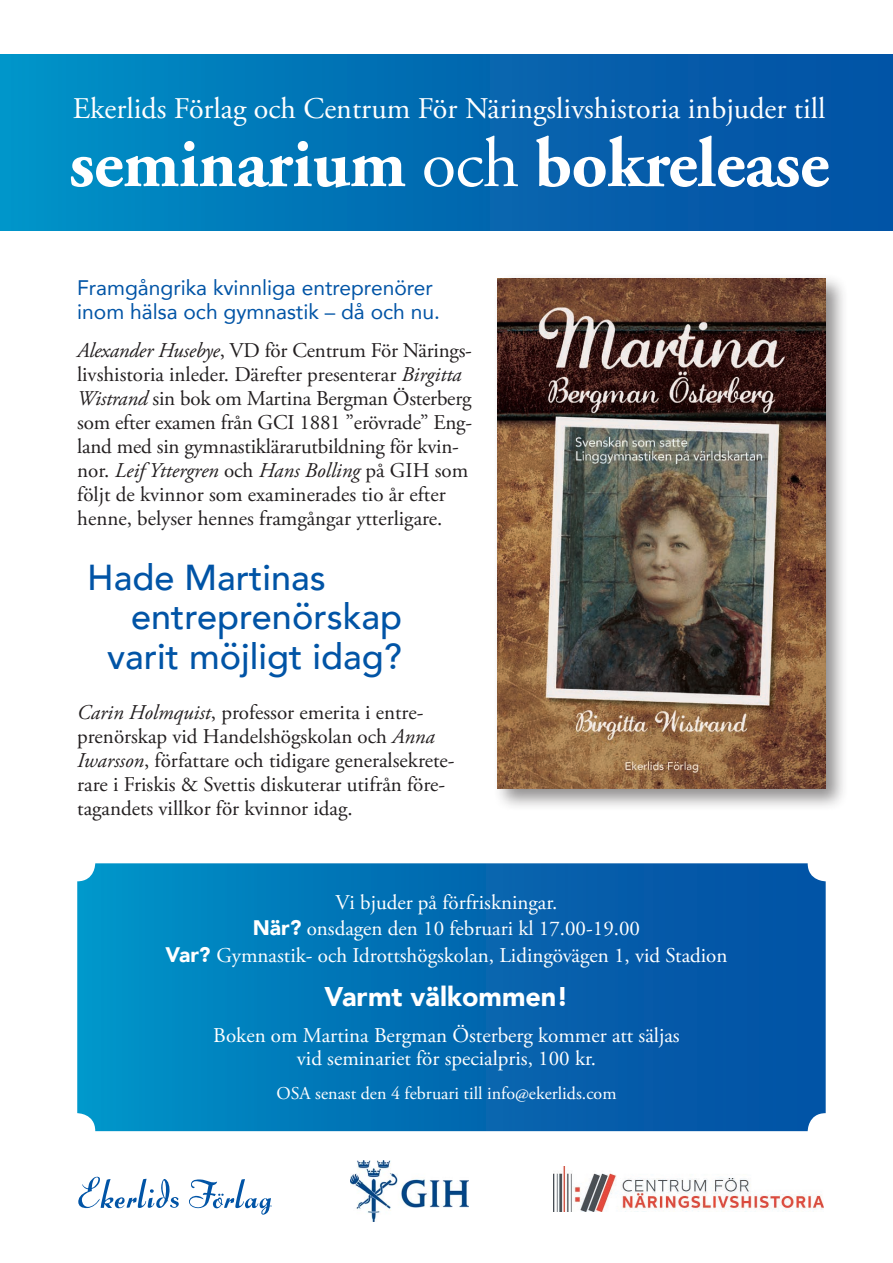
<style>
.page{position:relative;width:893px;height:1263px;background:#fff}
.page>*{position:absolute;margin:0;border:0;box-sizing:border-box;transform-origin:0 0}
.t1{font:700 70.5px "Adobe Garamond Pro";letter-spacing:-.01em;color:#fff}
.t2{font:500 36px "Avenir";color:#0154a6}
.t3{font:30px "Adobe Garamond Pro";color:#fff}
.t4{font:900 27px "Avenir";color:#fff}
.t5{font:21px/24px "Adobe Garamond Pro";color:#231f20}
.t6{font:21px/26.8px "Adobe Garamond Pro";color:#fff;text-align:center}
.t7{font:21px/24px "Avenir";color:#0154a6}
.t8{font:18px "Adobe Garamond Pro";color:#fff}
.s1{font-weight:400}
.s2{font-style:italic}
.s3{font-family:"Avenir";font-weight:900}
</style>
<div class="page">
<svg style="left:77px;top:863px;width:749px;height:268px;background:#046eb3"></svg>
<div style="left:0;top:54px;width:893px;height:177px;background:linear-gradient(to right,#008fc5,#054ca1)"></div>
<svg style="left:189px;top:1179px;width:83px;height:35px"></svg>
<svg style="left:78px;top:1177px;width:101px;height:32px"></svg>
<div style="left:492px;top:273px;width:357px;height:539px;background:#231f20;opacity:.5"></div>
<img style="left:498px;top:278px;width:328px;height:511px">
<img style="left:554px;top:1166px;width:270px;height:45px">
<img style="left:351px;top:1160px;width:117px;height:62px">
<h3 class="t3" style="left:73px;top:91px;width:754px">Ekerlids Förlag och Centrum För Näringslivshistoria inbjuder till</h3>
<h1 class="t1" style="left:69px;top:123px;width:762px">seminarium <span class="s1">och</span> bokrelease</h1>
<p class="t7" style="left:77px;top:275px;width:364px">Framgångrika kvinnliga entreprenörer inom hälsa och gymnastik – då och nu.</p>
<p class="t5" style="left:77px;top:339px;width:396px"><span class="s2">Alexander Husebye</span>, VD för Centrum För Närings&shy;livshistoria inleder. Därefter presenterar <span class="s2">Birgitta Wistrand</span> sin bok om Martina Bergman Österberg som efter examen från GCI 1881 ”erövrade” Eng&shy;land med sin gymnastiklärarutbildning för kvin&shy;nor. <span class="s2">Leif Yttergren</span> och <span class="s2">Hans Bolling</span> på GIH som följt de kvinnor som examinerades tio år efter henne, belyser hennes framgångar ytterligare.</p>
<h2 class="t2" style="left:87px;top:546px;width:240px">Hade Martinas</h2>
<h2 class="t2" style="left:131px;top:585px;width:272px">entreprenörskap</h2>
<h2 class="t2" style="left:107px;top:625px;width:296px">varit möjligt idag?</h2>
<p class="t5" style="left:77px;top:701px;width:379px"><span class="s2">Carin Holmquist</span>, professor emerita i entre&shy;prenörskap vid Handelshögskolan och <span class="s2">Anna Iwarsson</span>, författare och tidigare generalsekrete&shy;rare i Friskis &amp; Svettis diskuterar utifrån före&shy;tagandets villkor för kvinnor idag.</p>
<p class="t6" style="left:165px;top:889px;width:564px">Vi bjuder på förfriskningar.<br><span class="s3">När?</span> onsdagen den 10 februari kl 17.00-19.00<br><span class="s3">Var?</span> Gymnastik- och Idrottshögskolan, Lidingövägen 1, vid Stadion</p>
<p class="t4" style="left:324px;top:973px;width:245px">Varmt välkommen!</p>
<p class="t6" style="left:213px;top:1025px;width:468px;line-height:22.6px">Boken om Martina Bergman Österberg kommer att säljas vid seminariet för specialpris, 100 kr.</p>
<p class="t8" style="left:276px;top:1082px;width:342px">OSA senast den 4 februari till info@ekerlids.com</p>
</div>
